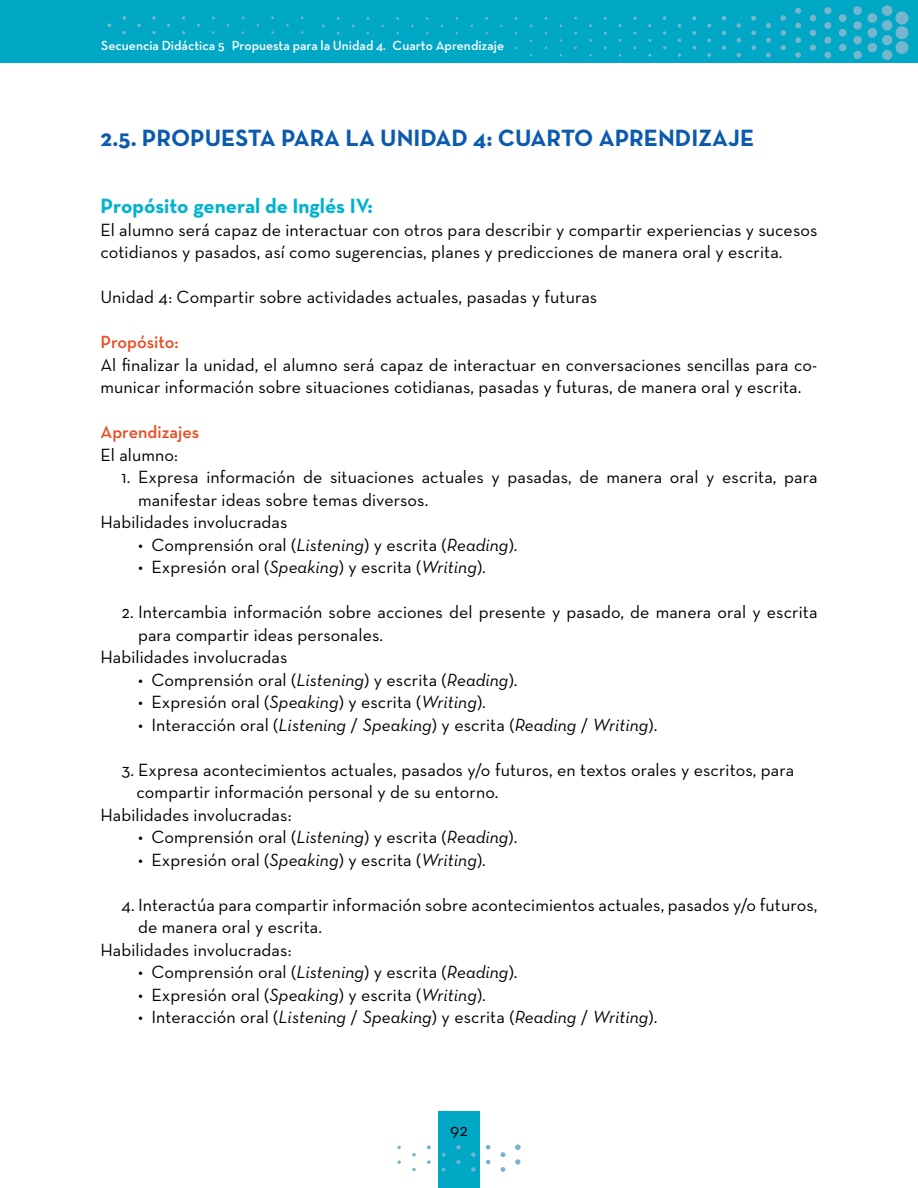
<style>
.page{position:relative;width:918px;height:1188px;background:#fff}
.page>*{position:absolute;margin:0;border:0;box-sizing:border-box;transform-origin:0 0}
.t1{font:700 24px "Neutra Text";color:#0c5aad}
.t2{font:700 21px "Neutra Text";color:#00b3cd}
.t3{font:18px/22.5px "Neutra Text";letter-spacing:.005em;color:#000}
.t4{font:600 18px "Neutra Text";color:#ed491f}
.t5{font:600 13.5px "Neutra Text TF";color:#fff}
.s1{font-style:italic}
</style>
<div class="page">
<div style="left:438px;top:1112px;width:42px;height:76px;background:#00a8c5"></div>
<div style="left:0;top:0;width:918px;height:63px;background:#00a8c5"></div>
<svg style="left:336px;top:17px;width:4px;height:18px"></svg>
<svg style="left:351px;top:24px;width:4px;height:4px"></svg>
<svg style="left:366px;top:17px;width:4px;height:18px"></svg>
<svg style="left:396px;top:17px;width:3px;height:18px"></svg>
<svg style="left:426px;top:17px;width:3px;height:18px"></svg>
<svg style="left:455px;top:17px;width:4px;height:18px"></svg>
<svg style="left:485px;top:17px;width:3px;height:18px"></svg>
<svg style="left:603px;top:16px;width:4px;height:4px"></svg>
<svg style="left:633px;top:31px;width:4px;height:4px"></svg>
<svg style="left:633px;top:16px;width:4px;height:4px"></svg>
<svg style="left:648px;top:7px;width:154px;height:51px"></svg>
<div style="left:810px;top:44px;width:6px;height:7px;background:#75b5ce;border-radius:50%"></div>
<svg style="left:810px;top:30px;width:6px;height:6px"></svg>
<svg style="left:810px;top:15px;width:6px;height:6px"></svg>
<div style="left:824px;top:52px;width:7px;height:6px;background:#75b5ce;border-radius:50%"></div>
<div style="left:824px;top:37px;width:7px;height:7px;background:#75b5ce;border-radius:50%"></div>
<div style="left:824px;top:22px;width:7px;height:7px;background:#75b5ce;border-radius:50%"></div>
<div style="left:824px;top:7px;width:7px;height:7px;background:#75b5ce;border-radius:50%"></div>
<div style="left:839px;top:44px;width:7px;height:7px;background:#75b5ce;border-radius:50%"></div>
<div style="left:839px;top:29px;width:8px;height:8px;background:#75b5ce;border-radius:50%"></div>
<div style="left:839px;top:14px;width:8px;height:8px;background:#75b5ce;border-radius:50%"></div>
<div style="left:853px;top:51px;width:9px;height:8px;background:#75b5ce;border-radius:50%"></div>
<div style="left:853px;top:36px;width:9px;height:8px;background:#75b5ce;border-radius:50%"></div>
<div style="left:853px;top:21px;width:9px;height:9px;background:#75b5ce;border-radius:50%"></div>
<div style="left:853px;top:6px;width:9px;height:9px;background:#75b5ce;border-radius:50%"></div>
<div style="left:868px;top:43px;width:9px;height:9px;background:#75b5ce;border-radius:50%"></div>
<div style="left:867px;top:28px;width:10px;height:10px;background:#75b5ce;border-radius:50%"></div>
<div style="left:867px;top:13px;width:10px;height:10px;background:#75b5ce;border-radius:50%"></div>
<div style="left:882px;top:50px;width:10px;height:10px;background:#75b5ce;border-radius:50%"></div>
<div style="left:882px;top:35px;width:10px;height:10px;background:#75b5ce;border-radius:50%"></div>
<div style="left:882px;top:20px;width:10px;height:11px;background:#75b5ce;border-radius:50%"></div>
<div style="left:882px;top:5px;width:10px;height:11px;background:#75b5ce;border-radius:50%"></div>
<div style="left:896px;top:41px;width:13px;height:13px;background:#75b5ce;border-radius:50%"></div>
<div style="left:895px;top:26px;width:14px;height:13px;background:#75b5ce;border-radius:50%"></div>
<div style="left:895px;top:11px;width:14px;height:14px;background:#75b5ce;border-radius:50%"></div>
<svg style="left:107px;top:16px;width:34px;height:19px"></svg>
<svg style="left:152px;top:16px;width:4px;height:19px"></svg>
<svg style="left:167px;top:16px;width:33px;height:18px"></svg>
<svg style="left:211px;top:16px;width:4px;height:18px"></svg>
<svg style="left:241px;top:16px;width:4px;height:18px"></svg>
<svg style="left:271px;top:16px;width:3px;height:18px"></svg>
<svg style="left:301px;top:16px;width:3px;height:18px"></svg>
<svg style="left:397px;top:1160px;width:4px;height:4px"></svg>
<svg style="left:397px;top:1146px;width:4px;height:3px"></svg>
<svg style="left:412px;top:1168px;width:4px;height:3px"></svg>
<svg style="left:412px;top:1153px;width:4px;height:4px"></svg>
<svg style="left:427px;top:1160px;width:4px;height:4px"></svg>
<svg style="left:427px;top:1145px;width:4px;height:4px"></svg>
<svg style="left:442px;top:1168px;width:4px;height:3px"></svg>
<svg style="left:442px;top:1153px;width:4px;height:4px"></svg>
<svg style="left:456px;top:1160px;width:5px;height:4px"></svg>
<svg style="left:456px;top:1145px;width:5px;height:4px"></svg>
<svg style="left:471px;top:1167px;width:5px;height:5px"></svg>
<svg style="left:471px;top:1152px;width:5px;height:5px"></svg>
<svg style="left:486px;top:1160px;width:4px;height:4px"></svg>
<svg style="left:486px;top:1145px;width:5px;height:5px"></svg>
<svg style="left:501px;top:1167px;width:4px;height:5px"></svg>
<svg style="left:500px;top:1152px;width:6px;height:5px"></svg>
<svg style="left:515px;top:1159px;width:6px;height:6px"></svg>
<svg style="left:515px;top:1144px;width:6px;height:6px"></svg>
<p class="t5" style="left:101px;top:37px;width:404px">Secuencia Didáctica 5 Propuesta para la Unidad 4. Cuarto Aprendizaje</p>
<h1 class="t1" style="left:100px;top:122px;width:655px">2.5. PROPUESTA PARA LA UNIDAD 4: CUARTO APRENDIZAJE</h1>
<p class="t2" style="left:100px;top:193px;width:274px">Propósito general de Inglés IV:</p>
<p class="t3" style="left:100px;top:218px;width:718px">El alumno será capaz de interactuar con otros para describir y compartir experiencias y sucesos cotidianos y pasados, así como sugerencias, planes y predicciones de manera oral y escrita.</p>
<p class="t3" style="left:100px;top:285px;width:498px">Unidad 4: Compartir sobre actividades actuales, pasadas y futuras</p>
<p class="t4" style="left:100px;top:331px;width:80px">Propósito:</p>
<p class="t3" style="left:100px;top:353px;width:718px">Al finalizar la unidad, el alumno será capaz de interactuar en conversaciones sencillas para co&shy;municar información sobre situaciones cotidianas, pasadas y futuras, de manera oral y escrita.</p>
<p class="t4" style="left:100px;top:421px;width:100px">Aprendizajes</p>
<p class="t3" style="left:100px;top:443px;width:79px">El alumno:</p>
<p class="t3" style="left:122px;top:465px;width:698px">1. Expresa información de situaciones actuales y pasadas, de manera oral y escrita, para</p>
<p class="t3" style="left:138px;top:488px;width:292px">manifestar ideas sobre temas diversos.</p>
<p class="t3" style="left:101px;top:510px;width:189px">Habilidades involucradas</p>
<p class="t3" style="left:138px;top:533px;width:381px">• Comprensión oral (<span class="s1">Listening</span>) y escrita (<span class="s1">Reading</span>).</p>
<p class="t3" style="left:138px;top:555px;width:349px">• Expresión oral (<span class="s1">Speaking</span>) y escrita (<span class="s1">Writing</span>).</p>
<p class="t3" style="left:122px;top:600px;width:697px">2. Intercambia información sobre acciones del presente y pasado, de manera oral y escrita</p>
<p class="t3" style="left:138px;top:623px;width:247px">para compartir ideas personales.</p>
<p class="t3" style="left:101px;top:645px;width:189px">Habilidades involucradas</p>
<p class="t3" style="left:138px;top:668px;width:381px">• Comprensión oral (<span class="s1">Listening</span>) y escrita (<span class="s1">Reading</span>).</p>
<p class="t3" style="left:138px;top:690px;width:349px">• Expresión oral (<span class="s1">Speaking</span>) y escrita (<span class="s1">Writing</span>).</p>
<p class="t3" style="left:138px;top:713px;width:521px">• Interacción oral (<span class="s1">Listening</span> / <span class="s1">Speaking</span>) y escrita (<span class="s1">Reading</span> / <span class="s1">Writing</span>).</p>
<p class="t3" style="left:122px;top:758px;width:674px">3. Expresa acontecimientos actuales, pasados y/o futuros, en textos orales y escritos, para</p>
<p class="t3" style="left:137px;top:780px;width:363px">compartir información personal y de su entorno.</p>
<p class="t3" style="left:101px;top:803px;width:192px">Habilidades involucradas:</p>
<p class="t3" style="left:138px;top:825px;width:381px">• Comprensión oral (<span class="s1">Listening</span>) y escrita (<span class="s1">Reading</span>).</p>
<p class="t3" style="left:138px;top:848px;width:349px">• Expresión oral (<span class="s1">Speaking</span>) y escrita (<span class="s1">Writing</span>).</p>
<p class="t3" style="left:122px;top:893px;width:697px">4. Interactúa para compartir información sobre acontecimientos actuales, pasados y/o futuros,</p>
<p class="t3" style="left:138px;top:915px;width:186px">de manera oral y escrita.</p>
<p class="t3" style="left:101px;top:938px;width:192px">Habilidades involucradas:</p>
<p class="t3" style="left:138px;top:960px;width:381px">• Comprensión oral (<span class="s1">Listening</span>) y escrita (<span class="s1">Reading</span>).</p>
<p class="t3" style="left:138px;top:983px;width:349px">• Expresión oral (<span class="s1">Speaking</span>) y escrita (<span class="s1">Writing</span>).</p>
<p class="t3" style="left:138px;top:1005px;width:521px">• Interacción oral (<span class="s1">Listening</span> / <span class="s1">Speaking</span>) y escrita (<span class="s1">Reading</span> / <span class="s1">Writing</span>).</p>
<p class="t3" style="left:450px;top:1118px;width:19px">92</p>
</div>
